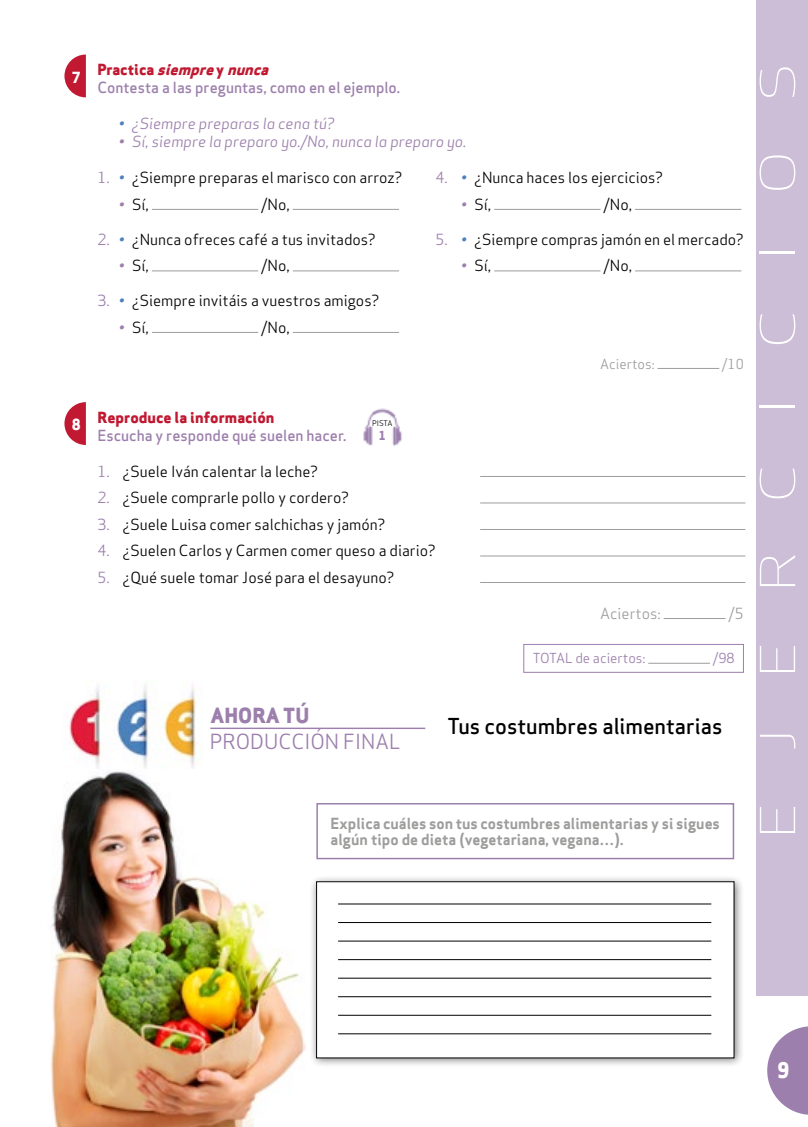
<style>
.page{position:relative;width:808px;height:1127px;background:#fff}
.page>*{position:absolute;margin:0;border:0;box-sizing:border-box;transform-origin:0 0}
.t1{font:300 47.1px "Apex Sans";letter-spacing:.8em;color:#fff;scale:1.33 1}
.t2{font:500 21.45px "Apex Sans";color:#000}
.t3{font:800 21px "Apex Sans";color:#fff}
.t4{font:20.4px "Apex Sans";color:#9c7fac}
.t5{font:800 20.4px "Apex Sans";color:#9c7fac}
.t6{font:15px "Apex Sans";color:#000}
.t7{font:500 15px/18px "Apex Sans";color:#9c7fac}
.t8{font:700 15px/16.5px "Apex Sans";color:#9d9d9c}
.t9{font:italic 15px "Apex Sans";color:#9c7fac}
.t10{font:800 15px "Apex Sans";color:#c01931}
.t11{font:15px "Apex Sans";color:#9d9d9c}
.t12{font:800 15px "Apex Sans";color:#fff}
.t13{font:13.5px "Apex Sans";color:#9c7fac}
.t14{font:13.5px "Apex Sans";color:#9d9d9c}
.t15{font:800 12px "Apex Sans";color:#9c7fac}
.t16{font:7.5px "Apex Sans";letter-spacing:-.015em;color:#000}
.s1{font-weight:800;color:#c01931}
.s2{font-weight:800;font-style:italic;color:#c01931}
.s3{font-weight:500;color:#4e80bf}
.s4{color:#9c7fac}
.s5{font-weight:500;font-style:italic;color:#4e80bf}
.s6{font-style:italic;color:#9c7fac}
</style>
<div class="page">
<div style="left:755px;top:0;width:53px;height:995px;background:#ccbed7"></div>
<svg style="left:767px;top:1026px;width:41px;height:89px"></svg>
<hr style="left:152px;top:209px;width:106px;height:1px;background:#9d9d9c">
<hr style="left:293px;top:209px;width:106px;height:1px;background:#9d9d9c">
<hr style="left:152px;top:271px;width:106px;height:1px;background:#9d9d9c">
<hr style="left:293px;top:271px;width:106px;height:1px;background:#9d9d9c">
<hr style="left:152px;top:332px;width:106px;height:1px;background:#9d9d9c">
<hr style="left:293px;top:332px;width:106px;height:1px;background:#9d9d9c">
<hr style="left:494px;top:209px;width:106px;height:1px;background:#9d9d9c">
<hr style="left:635px;top:209px;width:106px;height:1px;background:#9d9d9c">
<hr style="left:494px;top:271px;width:106px;height:1px;background:#9d9d9c">
<hr style="left:635px;top:271px;width:106px;height:1px;background:#9d9d9c">
<hr style="left:657px;top:368px;width:62px;height:1px;background:#9d9d9c">
<img style="left:363px;top:408px;width:39px;height:38px">
<hr style="left:480px;top:476px;width:265px;height:1px;background:#9d9d9c">
<hr style="left:480px;top:503px;width:265px;height:1px;background:#9d9d9c">
<hr style="left:480px;top:529px;width:265px;height:1px;background:#9d9d9c">
<hr style="left:480px;top:556px;width:265px;height:1px;background:#9d9d9c">
<hr style="left:480px;top:582px;width:265px;height:1px;background:#9d9d9c">
<hr style="left:664px;top:618px;width:61px;height:1px;background:#9d9d9c">
<hr style="left:648px;top:663px;width:62px;height:1px;background:#9d9d9c">
<div style="left:523px;top:644px;width:221px;height:29px;border:1px solid #9c7fac"></div>
<svg style="left:64px;top:55px;width:22px;height:42px"></svg>
<svg style="left:64px;top:402px;width:22px;height:43px"></svg>
<img style="left:50px;top:768px;width:255px;height:359px">
<img style="left:69px;top:685px;width:129px;height:83px">
<hr style="left:210px;top:727px;width:215px;height:2px;background:#9c7fac">
<div style="left:316px;top:803px;width:418px;height:56px;border:2px solid #9c7fac"></div>
<div style="left:310px;top:875px;width:433px;height:192px;background:#000;opacity:.5"></div>
<div style="left:317px;top:882px;width:417px;height:176px;background:#fff"></div>
<hr style="left:338px;top:904px;width:373px;height:1px;background:#000">
<hr style="left:338px;top:922px;width:373px;height:1px;background:#000">
<hr style="left:338px;top:941px;width:373px;height:1px;background:#000">
<hr style="left:338px;top:959px;width:373px;height:1px;background:#000">
<hr style="left:338px;top:978px;width:373px;height:1px;background:#000">
<hr style="left:338px;top:996px;width:373px;height:1px;background:#000">
<hr style="left:338px;top:1015px;width:373px;height:1px;background:#000">
<hr style="left:338px;top:1033px;width:373px;height:1px;background:#000">
<p class="t12" style="left:72px;top:67px;width:10px">7</p>
<p class="t12" style="left:72px;top:415px;width:10px">8</p>
<p class="t7" style="left:97px;top:59px;width:304px"><span class="s1">P r a c t i c a</span> <span class="s2">siempre</span><span class="s1">y</span> <span class="s2">nunca<br></span>Contesta a las preguntas, como en el ejemplo.</p>
<p class="t9" style="left:119px;top:111px;width:218px"><span class="s3">•</span> ¿Siempre preparas la cena tú?</p>
<p class="t9" style="left:119px;top:129px;width:349px">• Sí, siempre la preparo yo./No, nunca la preparo yo.</p>
<p class="t6" style="left:97px;top:165px;width:306px"><span class="s4">1.</span> <span class="s5">•</span> ¿Siempre preparas el marisco con arroz?</p>
<p class="t6" style="left:119px;top:192px;width:32px"><span class="s6">•</span> Sí,</p>
<p class="t6" style="left:261px;top:192px;width:30px">/No,</p>
<p class="t6" style="left:97px;top:227px;width:280px"><span class="s4">2.</span> <span class="s5">•</span> ¿Nunca ofreces café a tus invitados?</p>
<p class="t6" style="left:119px;top:253px;width:32px"><span class="s6">•</span> Sí,</p>
<p class="t6" style="left:261px;top:253px;width:30px">/No,</p>
<p class="t6" style="left:97px;top:288px;width:283px"><span class="s4">3.</span> <span class="s5">•</span> ¿Siempre invitáis a vuestros amigos?</p>
<p class="t6" style="left:119px;top:315px;width:32px"><span class="s6">•</span> Sí,</p>
<p class="t6" style="left:261px;top:315px;width:30px">/No,</p>
<p class="t6" style="left:435px;top:165px;width:229px"><span class="s4">4.</span> <span class="s5">•</span> ¿Nunca haces los ejercicios?</p>
<p class="t6" style="left:461px;top:192px;width:32px"><span class="s6">•</span> Sí,</p>
<p class="t6" style="left:603px;top:192px;width:30px">/No,</p>
<p class="t6" style="left:435px;top:227px;width:310px"><span class="s4">5.</span> <span class="s5">•</span> ¿Siempre compras jamón en el mercado?</p>
<p class="t6" style="left:461px;top:253px;width:32px"><span class="s6">•</span> Sí,</p>
<p class="t6" style="left:603px;top:253px;width:30px">/No,</p>
<p class="t14" style="left:600px;top:353px;width:56px">Aciertos:</p>
<p class="t14" style="left:722px;top:353px;width:23px">/10</p>
<p class="t10" style="left:97px;top:407px;width:178px">Reproduce la información</p>
<p class="t7" style="left:97px;top:424px;width:250px">Escucha y responde qué suelen hacer.</p>
<p class="t16" style="left:372px;top:417px;width:22px">PISTA</p>
<p class="t15" style="left:379px;top:428px;width:9px">1</p>
<p class="t6" style="left:97px;top:459px;width:222px"><span class="s4">1.</span> ¿Suele Iván calentar la leche?</p>
<p class="t6" style="left:97px;top:485px;width:253px"><span class="s4">2.</span> ¿Suele comprarle pollo y cordero?</p>
<p class="t6" style="left:97px;top:512px;width:289px"><span class="s4">3.</span> ¿Suele Luisa comer salchichas y jamón?</p>
<p class="t6" style="left:97px;top:538px;width:340px"><span class="s4">4.</span> ¿Suelen Carlos y Carmen comer queso a diario?</p>
<p class="t6" style="left:97px;top:565px;width:298px"><span class="s4">5.</span> ¿Qué suele tomar José para el desayuno?</p>
<p class="t11" style="left:600px;top:601px;width:62px">Aciertos:</p>
<p class="t11" style="left:728px;top:601px;width:17px">/5</p>
<p class="t13" style="left:533px;top:647px;width:114px">TOTAL de aciertos:</p>
<p class="t13" style="left:713px;top:647px;width:23px">/98</p>
<h3 class="t5" style="left:210px;top:702px;width:100px">AHORA TÚ</h3>
<h3 class="t4" style="left:210px;top:725px;width:192px">PRODUCCIÓN FINAL</h3>
<h2 class="t2" style="left:447px;top:708px;width:276px">Tus costumbres alimentarias</h2>
<p class="t8" style="left:331px;top:815px;width:391px">Explica cuáles son tus costumbres alimentarias y si sigues algún tipo de dieta (vegetariana, vegana…).</p>
<h1 class="t1" style="left:747px;top:838px;width:584px;rotate:-90deg">EJERCICIOS</h1>
<h3 class="t3" style="left:777px;top:1057px;width:14px">9</h3>
</div>
